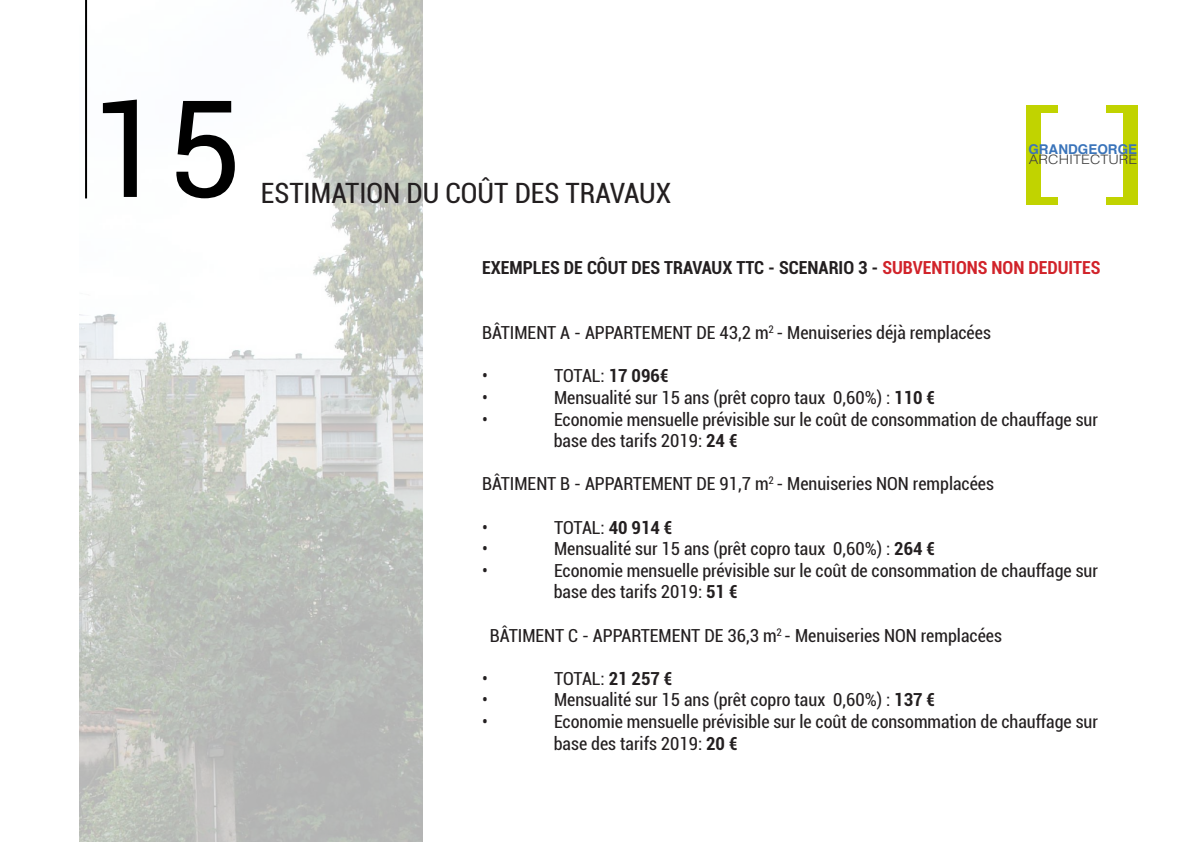
<style>
.page{position:relative;width:1191px;height:842px;background:#fff}
.page>*{position:absolute;margin:0;border:0;box-sizing:border-box;transform-origin:0 0}
.t1{font:135px "Roboto";color:#000}
.t2{font:condensed 28px "Roboto";color:#231f20}
.t3{font:condensed 18px/21.6px "Roboto";color:#231f20}
.t4{font:700 condensed 18px "Roboto";color:#231f20}
.t5{font:700 13.5px "Helvetica";color:#3a74ba}
.t6{font:300 13px "Helvetica";color:#414141;scale:1.11 1}
.s1{color:#d1232a}
.s2{font-weight:700}
</style>
<div class="page">
<img style="left:79px;top:0;width:343px;height:842px">
<hr style="left:85px;top:0;width:2px;height:198px;background:#000">
<div style="left:1106px;top:105px;width:32px;height:7px;background:#c1d300"></div>
<div style="left:1123px;top:112px;width:15px;height:85px;background:#c1d300"></div>
<div style="left:1106px;top:197px;width:32px;height:7px;background:#c1d300"></div>
<div style="left:1026px;top:105px;width:32px;height:7px;background:#c1d300"></div>
<div style="left:1026px;top:112px;width:15px;height:85px;background:#c1d300"></div>
<div style="left:1026px;top:197px;width:32px;height:7px;background:#c1d300"></div>
<h1 class="t1" style="left:90px;top:54px;width:154px">15</h1>
<h2 class="t2" style="left:261px;top:174px;width:412px">ESTIMATION DU COÛT DES TRAVAUX</h2>
<p class="t5" style="left:1028px;top:138px;width:110px">GRANDGEORGE</p>
<p class="t6" style="left:1029px;top:148px;width:99px">ARCHITECTURE</p>
<p class="t4" style="left:482px;top:255px;width:620px">EXEMPLES DE CÔUT DES TRAVAUX TTC - SCENARIO 3 - <span class="s1">SUBVENTIONS NON DEDUITES</span></p>
<p class="t3" style="left:482px;top:321px;width:510px">BÂTIMENT A - APPARTEMENT DE 43,2 m<sup>2</sup> - Menuiseries déjà remplacées</p>
<p class="t3" style="left:482px;top:364px;width:7px">•</p>
<p class="t3" style="left:554px;top:364px;width:116px">TOTAL: <span class="s2">17 096€</span></p>
<p class="t3" style="left:482px;top:386px;width:7px">•</p>
<p class="t3" style="left:554px;top:386px;width:382px">Mensualité sur 15 ans (prêt copro taux 0,60%) : <span class="s2">110 €</span></p>
<p class="t3" style="left:482px;top:408px;width:7px">•</p>
<p class="t3" style="left:554px;top:408px;width:545px">Economie mensuelle prévisible sur le coût de consommation de chauffage sur base des tarifs 2019: <span class="s2">24 €</span></p>
<p class="t3" style="left:482px;top:472px;width:513px">BÂTIMENT B - APPARTEMENT DE 91,7 m<sup>2</sup> - Menuiseries NON remplacées</p>
<p class="t3" style="left:482px;top:516px;width:7px">•</p>
<p class="t3" style="left:554px;top:516px;width:120px">TOTAL: <span class="s2">40 914 €</span></p>
<p class="t3" style="left:482px;top:537px;width:7px">•</p>
<p class="t3" style="left:554px;top:537px;width:382px">Mensualité sur 15 ans (prêt copro taux 0,60%) : <span class="s2">264 €</span></p>
<p class="t3" style="left:482px;top:559px;width:7px">•</p>
<p class="t3" style="left:554px;top:559px;width:545px">Economie mensuelle prévisible sur le coût de consommation de chauffage sur base des tarifs 2019: <span class="s2">51 €</span></p>
<p class="t3" style="left:490px;top:624px;width:513px">BÂTIMENT C - APPARTEMENT DE 36,3 m<sup>2</sup> - Menuiseries NON remplacées</p>
<p class="t3" style="left:482px;top:667px;width:7px">•</p>
<p class="t3" style="left:554px;top:667px;width:120px">TOTAL: <span class="s2">21 257 €</span></p>
<p class="t3" style="left:482px;top:688px;width:7px">•</p>
<p class="t3" style="left:554px;top:688px;width:382px">Mensualité sur 15 ans (prêt copro taux 0,60%) : <span class="s2">137 €</span></p>
<p class="t3" style="left:482px;top:710px;width:7px">•</p>
<p class="t3" style="left:554px;top:710px;width:545px">Economie mensuelle prévisible sur le coût de consommation de chauffage sur base des tarifs 2019: <span class="s2">20 €</span></p>
</div>
